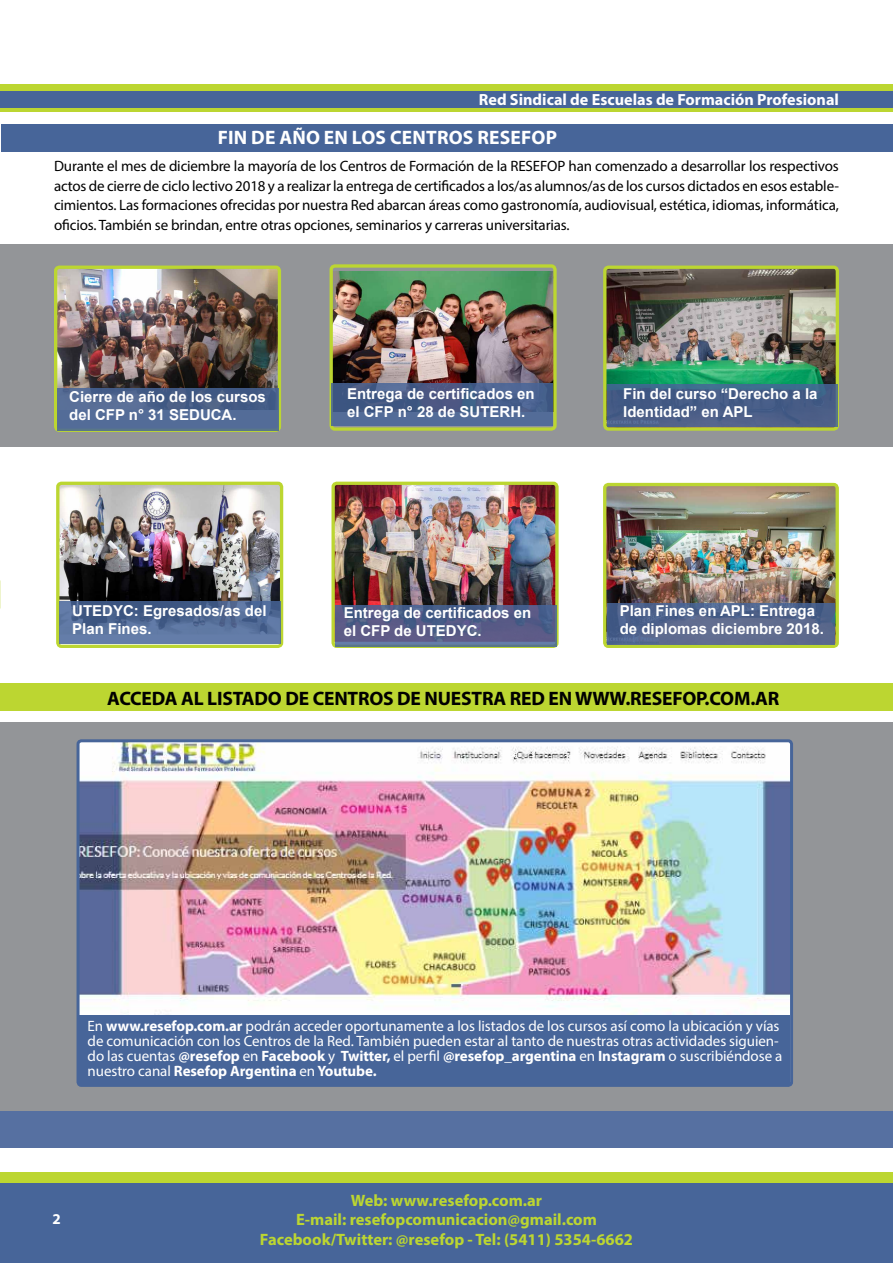
<style>
.page{position:relative;width:893px;height:1263px;background:#fff}
.page>*{position:absolute;margin:0;border:0;box-sizing:border-box;transform-origin:0 0}
.t1{font:700 19.5px "Myriad Pro";letter-spacing:-.01em;color:#000}
.t2{font:700 19.5px "Myriad Pro";letter-spacing:.01em;color:#fff}
.t3{font:700 16.5px/19.8px "Myriad Pro";color:#bcd631;text-align:center}
.t4{font:700 16.2px "Myriad Pro";color:#fff}
.t5{font:15px/19.5px "Myriad Pro";letter-spacing:-.01em;color:#000;text-align:justify}
.t6{font:15px/15px "Myriad Pro";letter-spacing:-.005em;color:#fff}
.t7{font:700 15px/18px "Arial";color:#fff}
.t8{font:700 15px "Myriad Pro";color:#fff}
.s1{font-weight:700}
</style>
<div class="page">
<div style="left:0;top:85px;width:893px;height:27px;background:#bcd631"></div>
<div style="left:0;top:1173px;width:13px;height:90px;background:#bcd631"></div>
<div style="left:13px;top:1173px;width:880px;height:90px;background:#bcd631"></div>
<div style="left:0;top:91px;width:893px;height:17px;background:#476599"></div>
<div style="left:0;top:1183px;width:893px;height:80px;background:#476599"></div>
<div style="left:0;top:683px;width:893px;height:28px;background:#bcd631"></div>
<div style="left:1px;top:124px;width:892px;height:28px;background:#476599"></div>
<div style="left:0;top:722px;width:893px;height:424px;background:#939598"></div>
<img style="left:81px;top:743px;width:708px;height:272px">
<div style="left:77px;top:739px;width:716px;height:348px;border:3px solid #476599;border-radius:3px"></div>
<div style="left:80px;top:1015px;width:710px;height:69px;background:#476599"></div>
<div style="left:0;top:1111px;width:893px;height:36px;background:#5670a1"></div>
<div style="left:0;top:244px;width:893px;height:203px;background:#939598"></div>
<img style="left:58px;top:270px;width:219px;height:118px">
<div style="left:54px;top:266px;width:227px;height:166px;border:3px solid #bcd631;border-radius:4px"></div>
<img style="left:334px;top:272px;width:219px;height:111px">
<div style="left:330px;top:264px;width:227px;height:167px;border:3px solid #bcd631;border-radius:4px"></div>
<img style="left:607px;top:270px;width:228px;height:157px">
<div style="left:603px;top:266px;width:236px;height:165px;border:3px solid #bcd631;border-radius:4px"></div>
<svg style="left:57px;top:388px;width:221px;height:43px;background:#4f6790"></svg>
<svg style="left:331px;top:383px;width:222px;height:42px;background:#4a608c"></svg>
<svg style="left:607px;top:384px;width:231px;height:42px;background:#465f87"></svg>
<img style="left:60px;top:486px;width:219px;height:116px">
<div style="left:56px;top:482px;width:227px;height:166px;border:3px solid #bcd631;border-radius:4px"></div>
<img style="left:335px;top:486px;width:220px;height:119px">
<div style="left:331px;top:482px;width:228px;height:166px;border:3px solid #bcd631;border-radius:4px"></div>
<img style="left:607px;top:487px;width:228px;height:157px">
<div style="left:603px;top:483px;width:236px;height:165px;border:3px solid #bcd631;border-radius:4px"></div>
<svg style="left:607px;top:603px;width:227px;height:41px;background:#54668c"></svg>
<svg style="left:335px;top:605px;width:222px;height:42px;background:#545f89"></svg>
<svg style="left:60px;top:602px;width:221px;height:42px;background:#536c97"></svg>
<p class="t4" style="left:479px;top:89px;width:362px">Red Sindical de Escuelas de Formación Profesional</p>
<h1 class="t2" style="left:218px;top:125px;width:341px">FIN DE AÑO EN LOS CENTROS RESEFOP</h1>
<p class="t5" style="left:54px;top:156px;width:786px">Durante el mes de diciembre la mayoría de los Centros de Formación de la RESEFOP han comenzado a desarrollar los respectivos actos de cierre de ciclo lectivo 2018 y a realizar la entrega de certificados a los/as alumnos/as de los cursos dictados en esos estable&shy;cimientos. Las formaciones ofrecidas por nuestra Red abarcan áreas como gastronomía, audiovisual, estética, idiomas, informática, oficios. También se brindan, entre otras opciones, seminarios y carreras universitarias.</p>
<p class="t7" style="left:69px;top:388px;width:198px">Cierre de año de los cursos del CFP n° 31 SEDUCA.</p>
<p class="t7" style="left:347px;top:385px;width:189px">Entrega de certificados en el CFP n° 28 de SUTERH.</p>
<p class="t7" style="left:623px;top:385px;width:196px">Fin del curso “Derecho a la<br>Identidad” en APL</p>
<p class="t7" style="left:72px;top:603px;width:196px">UTEDYC: Egresados/as del<br>Plan Fines.</p>
<p class="t7" style="left:344px;top:604px;width:189px">Entrega de certificados en el CFP de UTEDYC.</p>
<p class="t7" style="left:620px;top:603px;width:206px">Plan Fines en APL: Entrega de diplomas diciembre 2018.</p>
<h1 class="t1" style="left:107px;top:686px;width:674px">ACCEDA AL LISTADO DE CENTROS DE NUESTRA RED EN WWW.RESEFOP.COM.AR</h1>
<p class="t6" style="left:88px;top:1019px;width:696px">En <span class="s1">www.resefop.com.ar</span> podrán acceder oportunamente a los listados de los cursos así como la ubicación y vías de comunicación con los Centros de la Red. También pueden estar al tanto de nuestras otras actividades siguien&shy;do las cuentas <span class="s1">@resefop</span> en <span class="s1">Facebook</span> y <span class="s1">Twitter,</span> el perfil <span class="s1">@resefop_argentina</span> en <span class="s1">Instagram</span> o suscribiéndose a nuestro canal <span class="s1">Resefop Argentina</span> en <span class="s1">Youtube.</span></p>
<p class="t8" style="left:53px;top:1209px;width:10px">2</p>
<p class="t3" style="left:260px;top:1189px;width:375px">Web: www.resefop.com.ar<br>E-mail: resefopcomunicacion@gmail.com<br>Facebook/Twitter: @resefop - Tel: (5411) 5354-6662</p>
</div>
